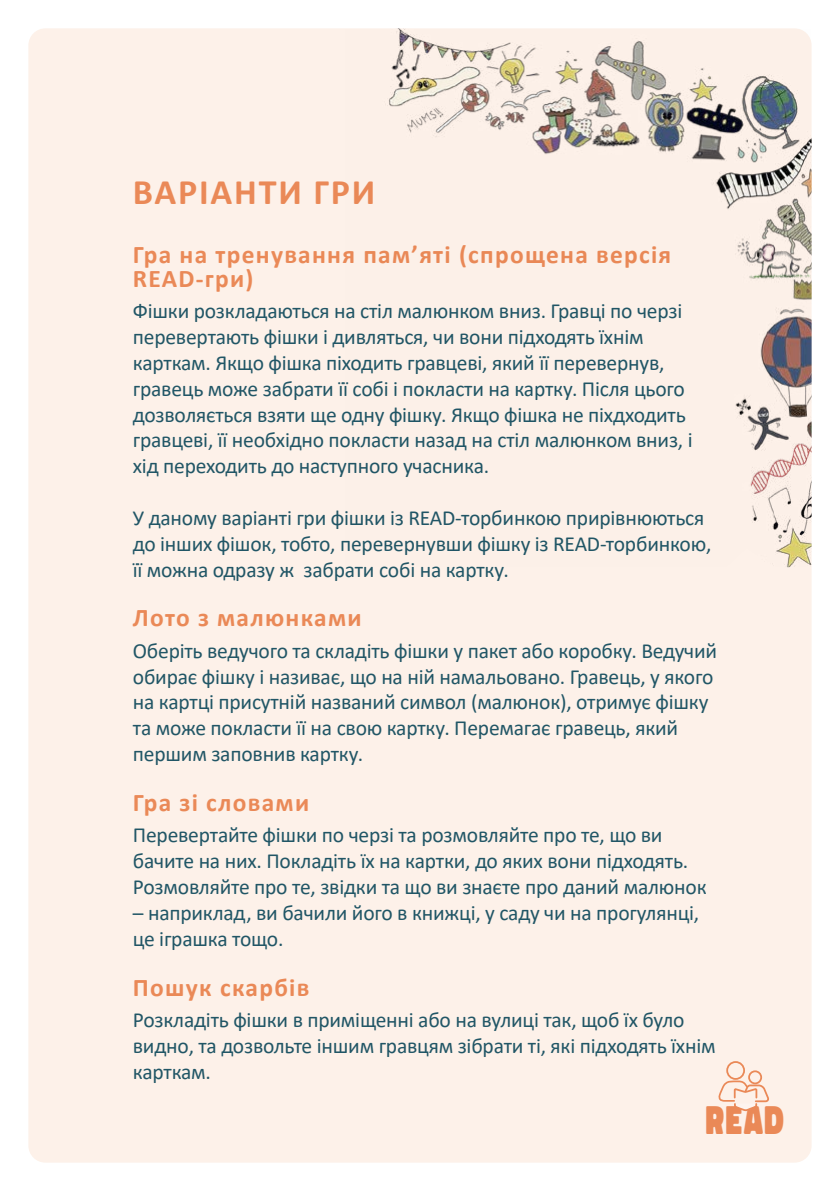
<style>
.page{position:relative;width:840px;height:1191px;background:#fff}
.page>*{position:absolute;margin:0;border:0;box-sizing:border-box;transform-origin:0 0}
.t1{font:37.8px "Spot";color:#ea8957}
.t2{font:700 36px "Calibri";letter-spacing:.05em;color:#ea8957}
.t3{font:700 25.4px/24px "Calibri";letter-spacing:.05em;color:#ea8957}
.t4{font:21.6px/25.8px "Calibri";letter-spacing:-.01em;color:#215666}
</style>
<div class="page">
<div style="left:28px;top:28px;width:783px;height:1134px;background:#fdf1e9;border-radius:17px"></div>
<img style="left:387px;top:28px;width:424px;height:539px">
<div style="left:725px;top:1061px;width:19px;height:18px;border:2px solid #ea8957;border-radius:50%"></div>
<div style="left:747px;top:1070px;width:14px;height:14px;border:2px solid #ea8957;border-radius:50%"></div>
<svg style="left:718px;top:1079px;width:51px;height:33px"></svg>
<h2 class="t2" style="left:133px;top:166px;width:244px">ВАРІАНТИ ГРИ</h2>
<p class="t3" style="left:133px;top:242px;width:539px">Гра на тренування пам’яті (спрощена версія<br>READ-гри)</p>
<p class="t4" style="left:133px;top:297px;width:561px">Фішки розкладаються на стіл малюнком вниз. Гравці по черзі перевертають фішки і дивляться, чи вони підходять їхнім карткам. Якщо фішка піходить гравцеві, який її перевернув, гравець може забрати її собі і покласти на картку. Після цього дозволяється взяти ще одну фішку. Якщо фішка не піхдходить гравцеві, її необхідно покласти назад на стіл малюнком вниз, і хід переходить до наступного учасника.</p>
<p class="t4" style="left:133px;top:504px;width:579px">У даному варіанті гри фішки із READ-торбинкою прирівнюються до інших фішок, тобто, перевернувши фішку із READ-торбинкою, її можна одразу ж забрати собі на картку.</p>
<p class="t3" style="left:133px;top:605px;width:230px">Лото з малюнками</p>
<p class="t4" style="left:133px;top:637px;width:585px">Оберіть ведучого та складіть фішки у пакет або коробку. Ведучий обирає фішку і називає, що на ній намальовано. Гравець, у якого на картці присутній названий символ (малюнок), отримує фішку та може покласти її на свою картку. Перемагає гравець, який першим заповнив картку.</p>
<p class="t3" style="left:133px;top:790px;width:178px">Гра зі словами</p>
<p class="t4" style="left:133px;top:821px;width:575px">Перевертайте фішки по черзі та розмовляйте про те, що ви бачите на них. Покладіть їх на картки, до яких вони підходять.<br>Розмовляйте про те, звідки та що ви знаєте про даний малюнок</p>
<p class="t4" style="left:133px;top:899px;width:567px">– наприклад, ви бачили його в книжці, у саду чи на прогулянці, це іграшка тощо.</p>
<p class="t3" style="left:133px;top:974px;width:178px">Пошук скарбів</p>
<p class="t4" style="left:133px;top:1006px;width:584px">Розкладіть фішки в приміщенні або на вулиці так, щоб їх було видно, та дозвольте іншим гравцям зібрати ті, які підходять їхнім карткам.</p>
<h1 class="t1" style="left:705px;top:1102px;width:80px">Read</h1>
</div>
